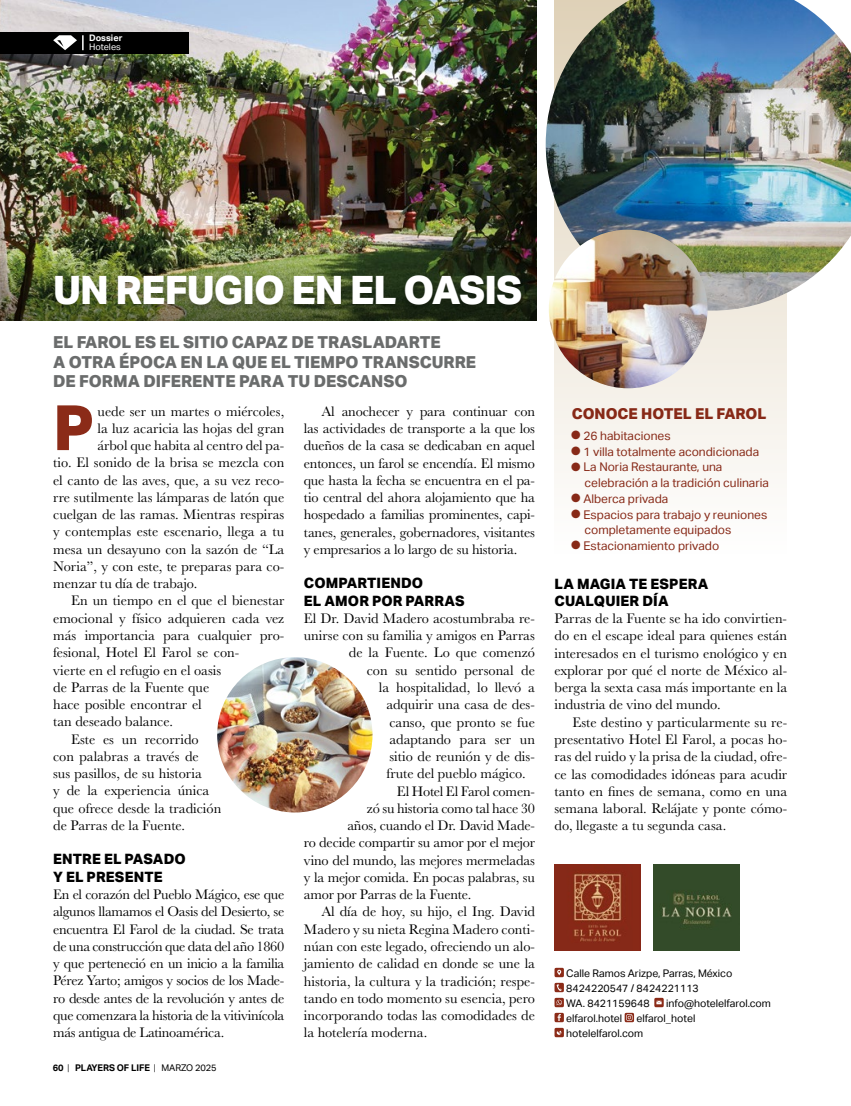
<style>
.page{position:relative;width:851px;height:1106px;background:#fff}
.page>*{position:absolute;margin:0;border:0;box-sizing:border-box;transform-origin:0 0}
.t1{font:800 62.55px "Aktiv Grotesk";color:#8b2b18}
.t2{font:800 39px "Aktiv Grotesk";letter-spacing:-.025em;color:#fff}
.t3{font:800 16.5px/19.5px "Aktiv Grotesk";letter-spacing:-.005em;color:#6a6c6c}
.t4{font:800 15px "Aktiv Grotesk";color:#872917}
.t5{font:14.25px/17.2px "Baskerville URW";color:#000;text-align:justify}
.t6{font:800 14.25px/17.2px "Aktiv Grotesk";letter-spacing:.01em;color:#000}
.t7{font:12px/15.8px "Aktiv Grotesk";color:#872917}
.t8{font:10.5px/15px "Aktiv Grotesk";color:#000}
.t9{font:700 9.15px "Aktiv Grotesk";letter-spacing:-.01em;color:#000}
.t10{font:700 9px "Aktiv Grotesk";color:#fff}
.t11{font:9px "Aktiv Grotesk";color:#fff}
.s1{font-weight:300}
.s2{font-weight:400}
</style>
<div class="page">
<svg style="left:554px;top:310px;width:233px;height:169px;fill:#f6f3ec"></svg>
<img style="left:0;top:0;width:536px;height:239px">
<div style="left:0;top:32px;width:189px;height:21px;background:#000"></div>
<svg style="left:53px;top:35px;width:31px;height:15px"></svg>
<svg style="left:654px;top:997px;width:9px;height:10px"></svg>
<svg style="left:624px;top:1012px;width:10px;height:10px"></svg>
<svg style="left:554px;top:967px;width:10px;height:70px"></svg>
<img style="left:217px;top:657px;width:155px;height:155px;border-radius:78px">
<img style="left:0;top:239px;width:536px;height:82px">
<img style="left:545px;top:0;width:305px;height:310px">
<div style="left:51px;top:276px;width:473px;height:36px;background:#000;opacity:.25"></div>
<img style="left:554px;top:864px;width:86px;height:86px">
<img style="left:653px;top:864px;width:86px;height:86px">
<img style="left:548px;top:230px;width:159px;height:158px;border-radius:79px">
<p class="t10" style="left:89px;top:33px;width:35px">Dossier</p>
<p class="t11" style="left:89px;top:42px;width:33px">Hoteles</p>
<h2 class="t2" style="left:53px;top:267px;width:470px">UN REFUGIO EN EL OASIS</h2>
<p class="t3" style="left:53px;top:333px;width:424px">EL FAROL ES EL SITIO CAPAZ DE TRASLADARTE<br>A OTRA ÉPOCA EN LA QUE EL TIEMPO TRANSCURRE<br>DE FORMA DIFERENTE PARA TU DESCANSO</p>
<h1 class="t1" style="left:53px;top:392px;width:42px">P</h1>
<p class="t5" style="left:98px;top:402px;width:188px">uede ser un martes o miércoles,</p>
<p class="t5" style="left:98px;top:419px;width:188px">la luz acaricia las hojas del gran</p>
<p class="t5" style="left:98px;top:436px;width:188px">árbol que habita al centro del pa-</p>
<p class="t5" style="left:53px;top:453px;width:232px">tio. El sonido de la brisa se mezcla con</p>
<p class="t5" style="left:53px;top:471px;width:233px">el canto de las aves, que, a su vez reco-</p>
<p class="t5" style="left:53px;top:488px;width:232px">rre sutilmente las lámparas de latón que</p>
<p class="t5" style="left:53px;top:505px;width:233px">cuelgan de las ramas. Mientras respiras</p>
<p class="t5" style="left:53px;top:522px;width:233px">y contemplas este escenario, llega a tu</p>
<p class="t5" style="left:53px;top:540px;width:233px">mesa un desayuno con la sazón de “La</p>
<p class="t5" style="left:53px;top:557px;width:232px">Noria”, y con este, te preparas para co-</p>
<p class="t5" style="left:53px;top:574px;width:146px">menzar tu día de trabajo.</p>
<p class="t5" style="left:71px;top:591px;width:214px">En un tiempo en el que el bienestar</p>
<p class="t5" style="left:53px;top:609px;width:233px">emocional y físico adquieren cada vez</p>
<p class="t5" style="left:53px;top:626px;width:233px">más importancia para cualquier pro-</p>
<p class="t5" style="left:53px;top:643px;width:188px">fesional, Hotel El Farol se con-</p>
<p class="t5" style="left:53px;top:660px;width:170px">vierte en el refugio en el oasis</p>
<p class="t5" style="left:53px;top:678px;width:158px">de Parras de la Fuente que</p>
<p class="t5" style="left:53px;top:695px;width:150px">hace posible encontrar el</p>
<p class="t5" style="left:53px;top:712px;width:121px">tan deseado balance.</p>
<p class="t5" style="left:71px;top:730px;width:129px">Este es un recorrido</p>
<p class="t5" style="left:53px;top:747px;width:147px">con palabras a través de</p>
<p class="t5" style="left:53px;top:764px;width:150px">sus pasillos, de su historia</p>
<p class="t5" style="left:53px;top:781px;width:158px">y de la experiencia única</p>
<p class="t5" style="left:53px;top:799px;width:169px">que ofrece desde la tradición</p>
<p class="t5" style="left:53px;top:816px;width:133px">de Parras de la Fuente.</p>
<p class="t6" style="left:53px;top:851px;width:134px">ENTRE EL PASADO<br>Y EL PRESENTE</p>
<p class="t5" style="left:53px;top:885px;width:233px">En el corazón del Pueblo Mágico, ese que algunos llamamos el Oasis del Desierto, se encuentra El Farol de la ciudad. Se trata de una construcción que data del año 1860 y que perteneció en un inicio a la familia Pérez Yarto; amigos y socios de los Made&shy;ro desde antes de la revolución y antes de que comenzara la historia de la vitivinícola más antigua de Latinoamérica.</p>
<p class="t9" style="left:53px;top:1062px;width:165px">60 <span class="s1">|</span> PLAYERS OF LIFE <span class="s1">|</span> <span class="s2">MARZO 2025</span></p>
<p class="t5" style="left:304px;top:402px;width:233px;text-indent:18px">Al anochecer y para continuar con las actividades de transporte a la que los dueños de la casa se dedicaban en aquel entonces, un farol se encendía. El mismo que hasta la fecha se encuentra en el pa&shy;tio central del ahora alojamiento que ha hospedado a familias prominentes, capi&shy;tanes, generales, gobernadores, visitantes y empresarios a lo largo de su historia.</p>
<p class="t6" style="left:304px;top:575px;width:162px">COMPARTIENDO<br>EL AMOR POR PARRAS</p>
<p class="t5" style="left:304px;top:609px;width:233px">El Dr. David Madero acostumbraba re-</p>
<p class="t5" style="left:304px;top:626px;width:232px">unirse con su familia y amigos en Parras</p>
<p class="t5" style="left:349px;top:643px;width:187px">de la Fuente. Lo que comenzó</p>
<p class="t5" style="left:367px;top:661px;width:170px">con su sentido personal de</p>
<p class="t5" style="left:379px;top:678px;width:157px">la hospitalidad, lo llevó a</p>
<p class="t5" style="left:386px;top:695px;width:150px">adquirir una casa de des-</p>
<p class="t5" style="left:389px;top:712px;width:147px">canso, que pronto se fue</p>
<p class="t5" style="left:389px;top:730px;width:147px">adaptando para ser un</p>
<p class="t5" style="left:389px;top:747px;width:147px">sitio de reunión y de dis-</p>
<p class="t5" style="left:386px;top:764px;width:141px">frute del pueblo mágico.</p>
<p class="t5" style="left:397px;top:781px;width:139px">El Hotel El Farol comen-</p>
<p class="t5" style="left:367px;top:799px;width:169px">zó su historia como tal hace 30</p>
<p class="t5" style="left:347px;top:816px;width:189px">años, cuando el Dr. David Made-</p>
<p class="t5" style="left:304px;top:833px;width:232px">ro decide compartir su amor por el mejor</p>
<p class="t5" style="left:304px;top:851px;width:233px">vino del mundo, las mejores mermeladas</p>
<p class="t5" style="left:304px;top:868px;width:232px">y la mejor comida. En pocas palabras, su</p>
<p class="t5" style="left:304px;top:885px;width:169px">amor por Parras de la Fuente.</p>
<p class="t5" style="left:322px;top:902px;width:215px">Al día de hoy, su hijo, el Ing. David</p>
<p class="t5" style="left:304px;top:920px;width:233px">Madero y su nieta Regina Madero conti-</p>
<p class="t5" style="left:304px;top:937px;width:232px">núan con este legado, ofreciendo un alo-</p>
<p class="t5" style="left:304px;top:954px;width:233px">jamiento de calidad en donde se une la</p>
<p class="t5" style="left:304px;top:971px;width:233px">historia, la cultura y la tradición; respe-</p>
<p class="t5" style="left:304px;top:989px;width:233px">tando en todo momento su esencia, pero</p>
<p class="t5" style="left:304px;top:1006px;width:233px">incorporando todas las comodidades de</p>
<p class="t5" style="left:304px;top:1023px;width:125px">la hotelería moderna.</p>
<p class="t4" style="left:571px;top:405px;width:196px">CONOCE HOTEL EL FAROL</p>
<p class="t7" style="left:571px;top:428px;width:101px">● 26 habitaciones</p>
<p class="t7" style="left:571px;top:443px;width:189px">● 1 villa totalmente acondicionada</p>
<p class="t7" style="left:584px;top:459px;width:186px;text-indent:-13px">● La Noria Restaurante, una celebración a la tradición culinaria</p>
<p class="t7" style="left:571px;top:491px;width:99px">● Alberca privada</p>
<p class="t7" style="left:584px;top:506px;width:184px;text-indent:-13px">● Espacios para trabajo y reuniones completamente equipados</p>
<p class="t7" style="left:571px;top:538px;width:149px">● Estacionamiento privado</p>
<p class="t6" style="left:554px;top:575px;width:155px">LA MAGIA TE ESPERA<br>CUALQUIER DÍA</p>
<p class="t5" style="left:554px;top:609px;width:234px">Parras de la Fuente se ha ido convirtien&shy;do en el escape ideal para quienes están interesados en el turismo enológico y en explorar por qué el norte de México al&shy;berga la sexta casa más importante en la industria de vino del mundo.</p>
<p class="t5" style="left:554px;top:713px;width:234px;text-indent:18px">Este destino y particularmente su re&shy;presentativo Hotel El Farol, a pocas ho&shy;ras del ruido y la prisa de la ciudad, ofre&shy;ce las comodidades idóneas para acudir tanto en fines de semana, como en una semana laboral. Relájate y ponte cómo&shy;do, llegaste a tu segunda casa.</p>
<p class="t8" style="left:566px;top:966px;width:168px">Calle Ramos Arizpe, Parras, México<br>8424220547 / 8424221113<br>WA. 8421159648</p>
<p class="t8" style="left:666px;top:996px;width:106px">info@hotelelfarol.com</p>
<p class="t8" style="left:566px;top:1011px;width:58px">elfarol.hotel</p>
<p class="t8" style="left:566px;top:1011px;width:131px;text-indent:70px">elfarol_hotel hotelelfarol.com</p>
</div>
